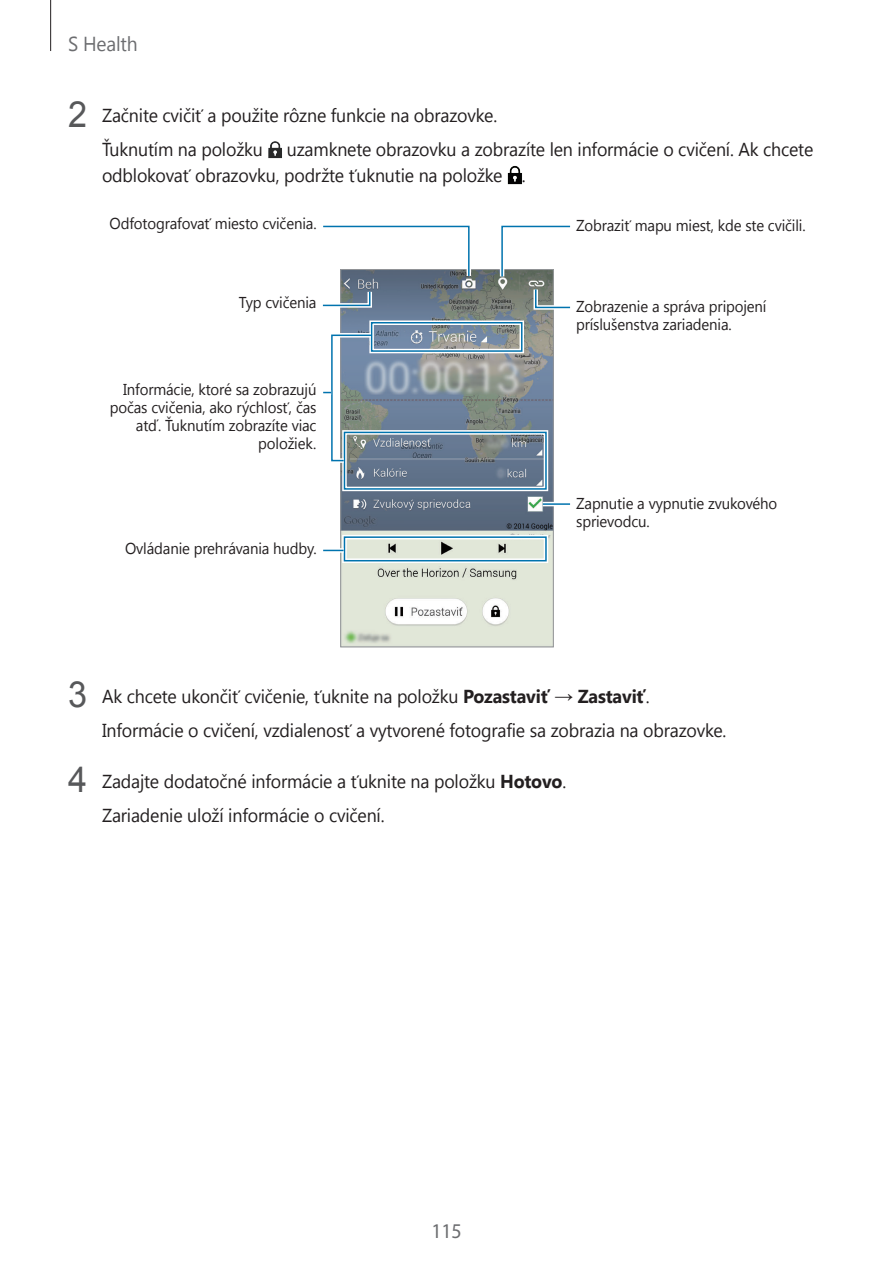
<style>
.page{position:relative;width:893px;height:1263px;background:#fff}
.page>*{position:absolute;margin:0;border:0;box-sizing:border-box;transform-origin:0 0}
.t1{font:21px "Myriad Pro";color:#6c6d70;scale:.95 1}
.t2{font:20.25px "Segoe UI";letter-spacing:-.01em;color:#6c6d70;scale:.95 1}
.t3{font:18.75px/34px "Segoe UI";letter-spacing:-.01em;color:#231f20;scale:.95 1}
.t4{font:15.75px/18px "Segoe UI";letter-spacing:-.01em;color:#231f20;scale:.95 1}
.s1{font-family:"Arial";font-size:36px;color:#57585a}
.s2{font-weight:700}
.s3{font-family:"Arial"}
</style>
<div class="page">
<hr style="left:50px;top:0;width:1px;height:51px;background:#231f20">
<img style="left:268px;top:141px;width:14px;height:18px">
<img style="left:507px;top:166px;width:15px;height:19px">
<svg style="left:340px;top:269px;width:214px;height:378px;background:#97a1a6"></svg>
<svg style="left:323px;top:225px;width:150px;height:55px"></svg>
<svg style="left:498px;top:225px;width:73px;height:87px"></svg>
<svg style="left:322px;top:287px;width:52px;height:23px"></svg>
<div style="left:342px;top:430px;width:206px;height:61px;border:4px solid #fff"></div>
<div style="left:344px;top:432px;width:203px;height:58px;border:2px solid #0073ae"></div>
<div style="left:369px;top:320px;width:155px;height:33px;border:4px solid #fff"></div>
<div style="left:371px;top:322px;width:151px;height:30px;border:2px solid #0073ae"></div>
<div style="left:342px;top:535px;width:206px;height:28px;border:4px solid #fff"></div>
<div style="left:344px;top:536px;width:203px;height:25px;border:2px solid #0073ae"></div>
<hr style="left:543px;top:502px;width:27px;height:4px;background:#fff">
<hr style="left:543px;top:503px;width:27px;height:2px;background:#0073ae">
<svg style="left:323px;top:548px;width:21px;height:5px"></svg>
<svg style="left:323px;top:550px;width:21px;height:1px"></svg>
<svg style="left:323px;top:331px;width:52px;height:134px"></svg>
<p class="t2" style="left:68px;top:29px;width:75px">S Health</p>
<p class="t3" style="left:102px;top:98px;width:417px;text-indent:-34px"><span class="s1">2</span> Začnite cvičiť a použite rôzne funkcie na obrazovke.<br>Ťuknutím na položku</p>
<p class="t3" style="left:102px;top:136px;width:750px;line-height:25.5px;text-indent:185px">uzamknete obrazovku a zobrazíte len informácie o cvičení. Ak chcete odblokovať obrazovku, podržte ťuknutie na položke .</p>
<p class="t4" style="left:110px;top:214px;width:219px">Odfotografovať miesto cvičenia.</p>
<p class="t4" style="left:576px;top:216px;width:243px">Zobraziť mapu miest, kde ste cvičili.</p>
<p class="t4" style="left:239px;top:293px;width:83px">Typ cvičenia</p>
<p class="t4" style="left:576px;top:296px;width:202px">Zobrazenie a správa pripojení príslušenstva zariadenia.</p>
<p class="t4" style="left:110px;top:380px;width:219px;text-align:right">Informácie, ktoré sa zobrazujú počas cvičenia, ako rýchlosť, čas atď. Ťuknutím zobrazíte viac položiek.</p>
<p class="t4" style="left:125px;top:539px;width:203px">Ovládanie prehrávania hudby.</p>
<p class="t4" style="left:576px;top:494px;width:213px">Zapnutie a vypnutie zvukového sprievodcu.</p>
<p class="t3" style="left:102px;top:678px;width:659px;text-indent:-34px"><span class="s1">3</span> Ak chcete ukončiť cvičenie, ťuknite na položku <span class="s2">Pozastaviť</span> <span class="s3">→</span> <span class="s2">Zastaviť</span>.<br>Informácie o cvičení, vzdialenosť a vytvorené fotografie sa zobrazia na obrazovke.</p>
<p class="t3" style="left:102px;top:763px;width:490px;text-indent:-34px"><span class="s1">4</span> Zadajte dodatočné informácie a ťuknite na položku <span class="s2">Hotovo</span>.<br>Zariadenie uloží informácie o cvičení.</p>
<p class="t1" style="left:431px;top:1218px;width:33px">115</p>
</div>
